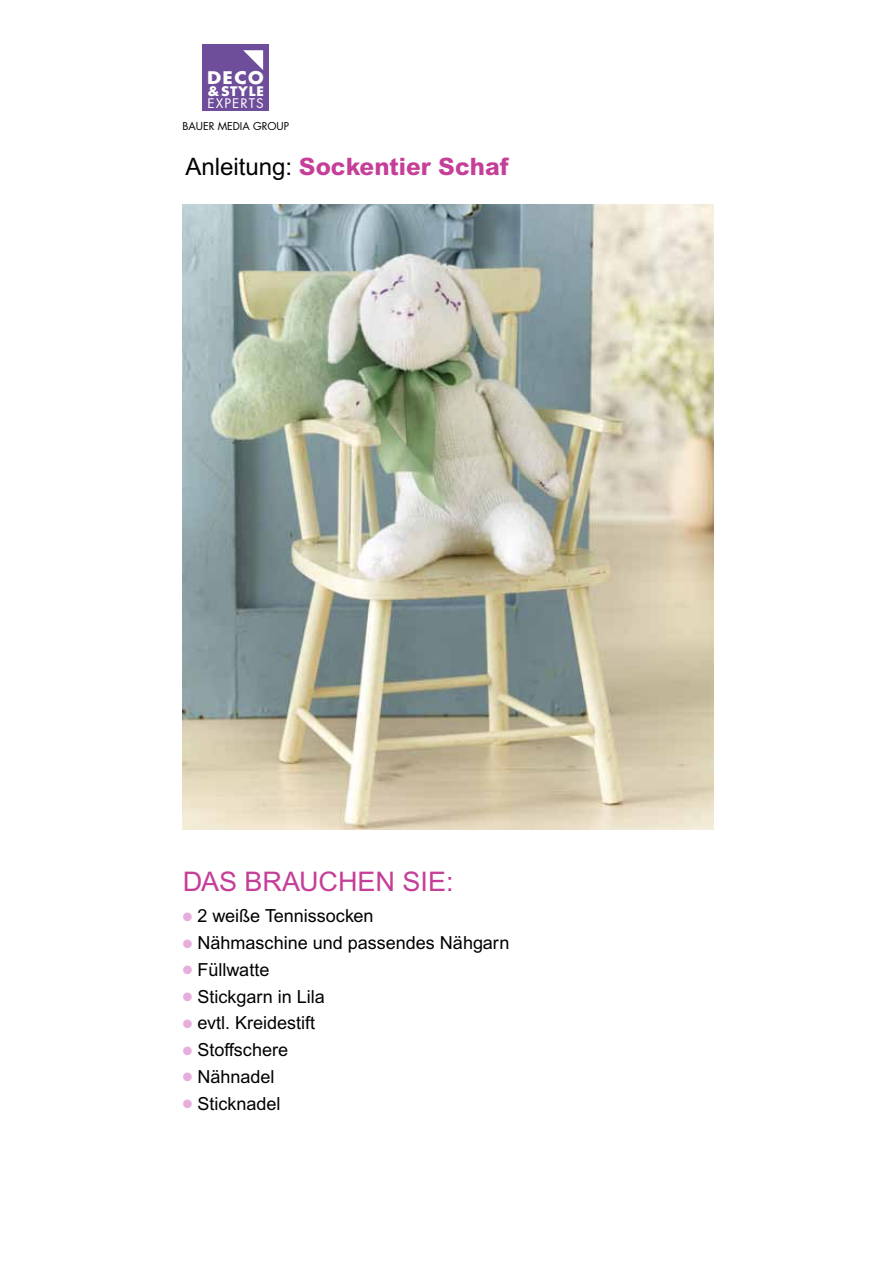
<style>
.page{position:relative;width:893px;height:1263px;background:#fff}
.page>*{position:absolute;margin:0;border:0;box-sizing:border-box;transform-origin:0 0}
.t1{font:27px "Arial MT Pro";color:#c53e98}
.t2{font:800 24px "Arial MT Pro";color:#c53e98}
.t3{font:18px "Arial MT Pro";color:#000}
.t4{font:700 16.95px "Futura Com";color:#fff;scale:1.12 1}
.t5{font:12.9px "Futura Com";letter-spacing:.08em;color:#fff;scale:1.05 1}
.t6{font:700 12.75px "Futura Com";letter-spacing:.06em;color:#fff;scale:1.07 1}
.t7{font:10.5px "Futura Com";color:#000}
.s1{font-weight:400;color:#000}
.s2{color:#e7addc}
</style>
<div class="page">
<img style="left:183px;top:204px;width:530px;height:626px">
<div style="left:202px;top:44px;width:67px;height:67px;background:#6e4d9b"></div>
<svg style="left:243px;top:50px;width:20px;height:20px"></svg>
<p class="t4" style="left:207px;top:65px;width:52px">DECO</p>
<p class="t6" style="left:208px;top:81px;width:54px">&amp;STYLE</p>
<p class="t5" style="left:207px;top:94px;width:55px">EXPERTS</p>
<p class="t7" style="left:183px;top:119px;width:108px">BAUER MEDIA GROUP</p>
<h2 class="t2" style="left:186px;top:152px;width:324px"><span class="s1">Anleitung:</span> Sockentier Schaf</h2>
<h1 class="t1" style="left:183px;top:866px;width:272px">DAS BRAUCHEN SIE:</h1>
<p class="t3" style="left:183px;top:906px;width:192px"><span class="s2">●</span> 2 weiße Tennissocken</p>
<p class="t3" style="left:183px;top:932px;width:328px"><span class="s2">●</span> Nähmaschine und passendes Nähgarn</p>
<p class="t3" style="left:183px;top:959px;width:88px"><span class="s2">●</span> Füllwatte</p>
<p class="t3" style="left:183px;top:986px;width:144px"><span class="s2">●</span> Stickgarn in Lila</p>
<p class="t3" style="left:183px;top:1013px;width:134px"><span class="s2">●</span> evtl. Kreidestift</p>
<p class="t3" style="left:183px;top:1039px;width:107px"><span class="s2">●</span> Stoffschere</p>
<p class="t3" style="left:183px;top:1066px;width:93px"><span class="s2">●</span> Nähnadel</p>
<p class="t3" style="left:183px;top:1093px;width:99px"><span class="s2">●</span> Sticknadel</p>
</div>
